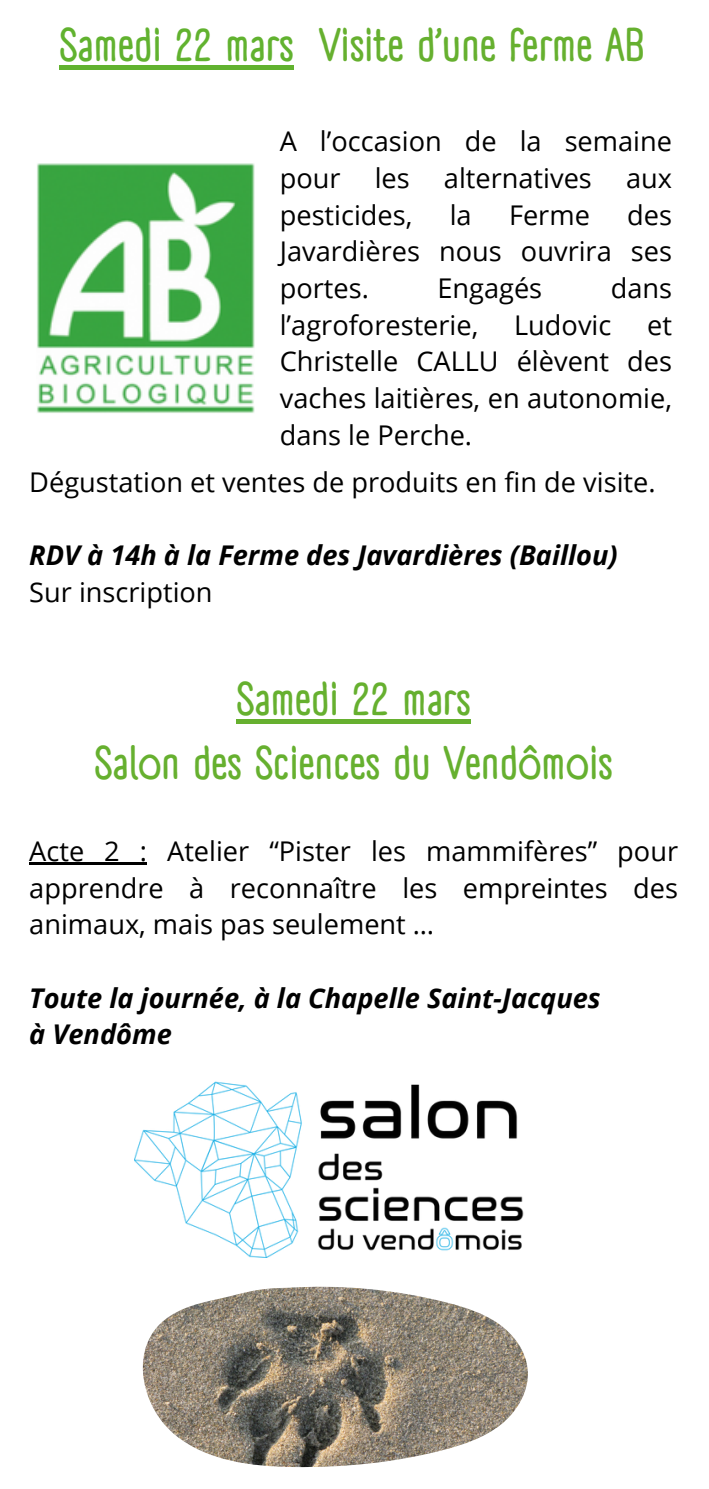
<style>
.page{position:relative;width:709px;height:1489px;background:#fff}
.page>*{position:absolute;margin:0;border:0;box-sizing:border-box;transform-origin:0 0}
.t1{font:700 46.25px/63.2px "A Day Without Sun Text";color:#66b02f;text-align:center}
.t2{font:27.25px/36.8px "Open Sans";color:#000;text-align:justify}
.t3{font:italic 700 27.25px/36.8px "Open Sans";color:#000}
.s1{color:#61b22f}
</style>
<div class="page">
<img style="left:134px;top:1081px;width:390px;height:177px">
<img style="left:37px;top:163px;width:217px;height:250px">
<img style="left:143px;top:1287px;width:385px;height:180px">
<hr style="left:237px;top:719px;width:234px;height:4px;background:#66b02f">
<hr style="left:29px;top:863px;width:118px;height:2px;background:#000">
<hr style="left:60px;top:65px;width:234px;height:4px;background:#61b22f">
<p class="t1" style="left:60px;top:14px;width:587px"><span class="s1">Samedi 22 mars</span> Visite d’une ferme AB</p>
<p class="t2" style="left:280px;top:122px;width:394px">A l’occasion de la semaine pour</p>
<p class="t2" style="left:375px;top:159px;width:37px">les</p>
<p class="t2" style="left:444px;top:159px;width:149px">alternatives</p>
<p class="t2" style="left:626px;top:159px;width:47px">aux</p>
<p class="t2" style="left:280px;top:196px;width:134px">pesticides,</p>
<p class="t2" style="left:450px;top:196px;width:23px">la</p>
<p class="t2" style="left:509px;top:196px;width:82px">Ferme</p>
<p class="t2" style="left:280px;top:196px;width:394px;text-indent:347px">des Javardières nous ouvrira ses portes.</p>
<p class="t2" style="left:437px;top:269px;width:106px">Engagés</p>
<p class="t2" style="left:610px;top:269px;width:63px">dans</p>
<p class="t2" style="left:280px;top:306px;width:200px">l’agroforesterie,</p>
<p class="t2" style="left:514px;top:306px;width:99px">Ludovic</p>
<p class="t2" style="left:280px;top:306px;width:394px;text-indent:367px">et Christelle CALLU élèvent des vaches laitières, en autonomie, dans le Perche.</p>
<h1 class="t2" style="left:29px;top:463px;width:628px">Dégustation et ventes de produits en fin de visite.</h1>
<p class="t3" style="left:29px;top:536px;width:590px">RDV à 14h à la Ferme des Javardières (Baillou)</p>
<h2 class="t2" style="left:29px;top:573px;width:185px">Sur inscription</h2>
<p class="t1" style="left:94px;top:668px;width:520px">Samedi 22 mars<br>Salon des Sciences du Vendômois</p>
<p class="t2" style="left:29px;top:832px;width:650px">Acte 2 : Atelier “Pister les mammifères” pour apprendre à reconnaître les empreintes des animaux, mais pas seulement …</p>
<p class="t3" style="left:29px;top:979px;width:573px">Toute la journée, à la Chapelle Saint-Jacques à Vendôme</p>
</div>
